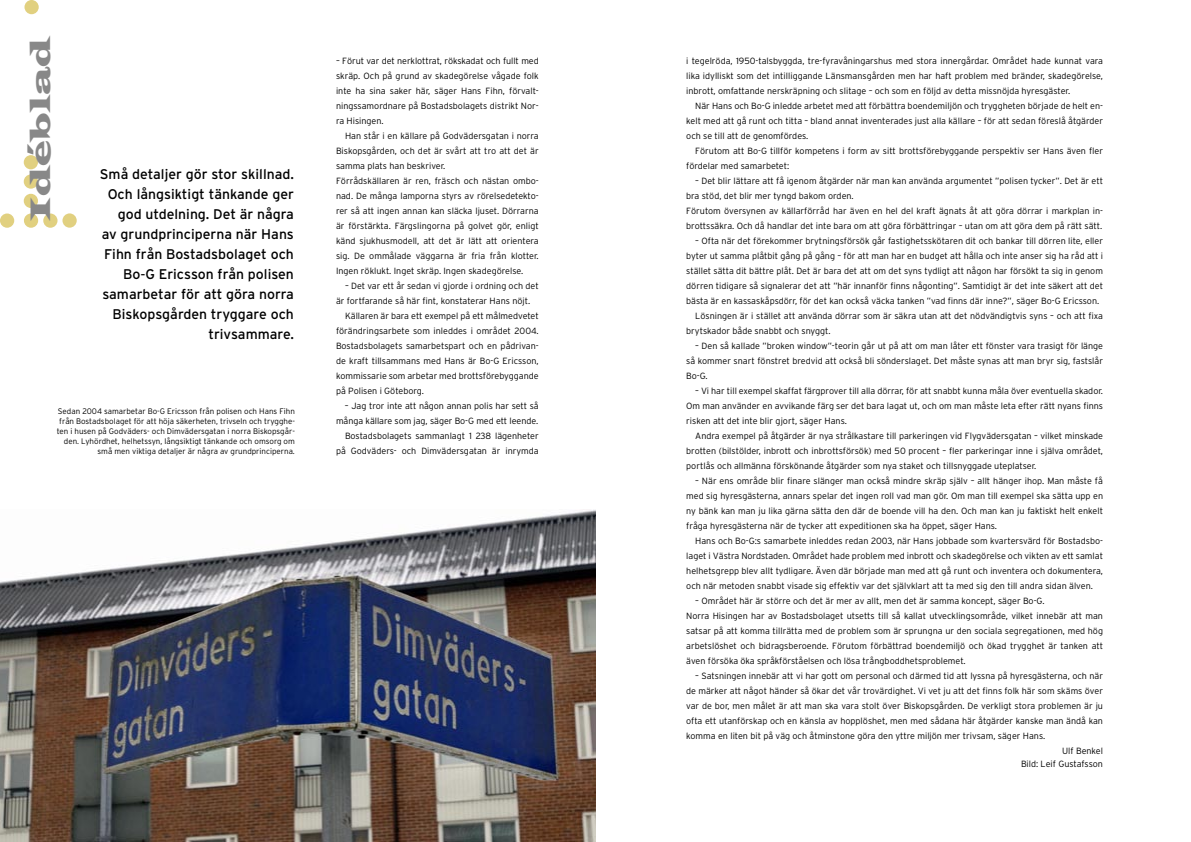
<style>
.page{position:relative;width:1191px;height:842px;background:#fff}
.page>*{position:absolute;margin:0;border:0;box-sizing:border-box;transform-origin:0 0}
.t1{font:28.9px "Latin Wide";color:#888}
.t2{font:14px/20px "Interstate";color:#000;text-align:right}
.t3{font:300 9px/15px "Interstate";color:#000;text-align:justify}
.t4{font:300 8px/10px "Interstate";color:#000;text-align:right}
.s1{font-size:11.8px}
</style>
<div class="page">
<img style="left:0;top:509px;width:595px;height:333px">
<div style="left:24px;top:213px;width:14px;height:15px;background:#e1d080;border-radius:50%"></div>
<div style="left:43px;top:213px;width:15px;height:15px;background:#e1d080;border-radius:50%"></div>
<div style="left:62px;top:213px;width:15px;height:15px;background:#e1d080;border-radius:50%"></div>
<div style="left:24px;top:155px;width:14px;height:14px;background:#e1d080;border-radius:50%"></div>
<div style="left:24px;top:174px;width:14px;height:15px;background:#e1d080;border-radius:50%"></div>
<div style="left:24px;top:194px;width:14px;height:14px;background:#e1d080;border-radius:50%"></div>
<div style="left:0;top:213px;width:14px;height:15px;background:#e1d080;border-radius:50%"></div>
<div style="left:24px;top:0;width:15px;height:14px;background:#e1d080;border-radius:50%"></div>
<p class="t1" style="left:22px;top:222px;width:188px;rotate:-90deg">Idéblad</p>
<p class="t2" style="left:100px;top:164px;width:196px">Små detaljer gör stor skillnad.<br>Och långsiktigt tänkande ger god utdelning. Det är några av grundprinciperna när Hans<br>Fihn från Bostadsbolaget och<br>Bo<span class="s1">-</span>G Ericsson från polisen samarbetar för att göra norra<br>Biskopsgården tryggare och trivsammare.</p>
<p class="t4" style="left:57px;top:406px;width:240px">Sedan 2004 samarbetar Bo-G Ericsson från polisen och Hans Fihn från Bostadsbolaget för att höja säkerheten, trivseln och trygghe&shy;ten i husen på Godväders- och Dimvädersgatan i norra Biskopsgår&shy;den. Lyhördhet, helhetssyn, långsiktigt tänkande och omsorg om små men viktiga detaljer är några av grundprinciperna.</p>
<p class="t3" style="left:336px;top:53px;width:204px">– Förut var det nerklottrat, rökskadat och fullt med skräp. Och på grund av skadegörelse vågade folk inte ha sina saker här, säger Hans Fihn, förvalt&shy;ningssamordnare på Bostadsbolagets distrikt Nor&shy;ra Hisingen.</p>
<p class="t3" style="left:336px;top:128px;width:204px;text-indent:9px">Han står i en källare på Godvädersgatan i norra Biskopsgården, och det är svårt att tro att det är samma plats han beskriver.</p>
<p class="t3" style="left:336px;top:173px;width:204px">Förrådskällaren är ren, fräsch och nästan ombo&shy;nad. De många lamporna styrs av rörelsedetekto&shy;rer så att ingen annan kan släcka ljuset. Dörrarna är förstärkta. Färgslingorna på golvet gör, enligt känd sjukhusmodell, att det är lätt att orientera sig. De ommålade väggarna är fria från klotter.<br>Ingen röklukt. Inget skräp. Ingen skadegörelse.</p>
<p class="t3" style="left:336px;top:278px;width:204px;text-indent:9px">– Det var ett år sedan vi gjorde i ordning och det är fortfarande så här fint, konstaterar Hans nöjt.</p>
<p class="t3" style="left:336px;top:308px;width:204px;text-indent:9px">Källaren är bara ett exempel på ett målmedvetet förändringsarbete som inleddes i området 2004.<br>Bostadsbolagets samarbetspart och en pådrivan&shy;de kraft tillsammans med Hans är Bo-G Ericsson, kommissarie som arbetar med brottsförebyggande på Polisen i Göteborg.</p>
<p class="t3" style="left:336px;top:398px;width:204px;text-align:right">– Jag tror inte att någon annan polis har sett så många källare som jag, säger Bo-G med ett leende.</p>
<p class="t3" style="left:336px;top:428px;width:204px;text-align:right">Bostadsbolagets sammanlagt 1 238 lägenheter på Godväders- och Dimvädersgatan är inrymda</p>
<p class="t3" style="left:686px;top:53px;width:418px">i tegelröda, 1950-talsbyggda, tre-fyravåningarshus med stora innergårdar. Området hade kunnat vara lika idylliskt som det intilliggande Länsmansgården men har haft problem med bränder, skadegörelse, inbrott, omfattande nerskräpning och slitage – och som en följd av detta missnöjda hyresgäster.</p>
<p class="t3" style="left:686px;top:98px;width:418px;text-indent:9px">När Hans och Bo-G inledde arbetet med att förbättra boendemiljön och tryggheten började de helt en&shy;kelt med att gå runt och titta – bland annat inventerades just alla källare – för att sedan föreslå åtgärder och se till att de genomfördes.</p>
<p class="t3" style="left:686px;top:143px;width:418px;text-indent:9px">Förutom att Bo-G tillför kompetens i form av sitt brottsförebyggande perspektiv ser Hans även fler fördelar med samarbetet:</p>
<p class="t3" style="left:686px;top:173px;width:418px;text-indent:9px">– Det blir lättare att få igenom åtgärder när man kan använda argumentet ”polisen tycker”. Det är ett bra stöd, det blir mer tyngd bakom orden.</p>
<p class="t3" style="left:686px;top:203px;width:418px">Förutom översynen av källarförråd har även en hel del kraft ägnats åt att göra dörrar i markplan in&shy;brottssäkra. Och då handlar det inte bara om att göra förbättringar – utan om att göra dem på rätt sätt.</p>
<p class="t3" style="left:686px;top:233px;width:418px;text-indent:9px">– Ofta när det förekommer brytningsförsök går fastighetsskötaren dit och bankar till dörren lite, eller byter ut samma plåtbit gång på gång – för att man har en budget att hålla och inte anser sig ha råd att i stället sätta dit bättre plåt. Det är bara det att om det syns tydligt att någon har försökt ta sig in genom dörren tidigare så signalerar det att ”här innanför finns någonting”. Samtidigt är det inte säkert att det bästa är en kassaskåpsdörr, för det kan också väcka tanken ”vad finns där inne?”, säger Bo-G Ericsson.</p>
<p class="t3" style="left:686px;top:308px;width:418px;text-indent:9px">Lösningen är i stället att använda dörrar som är säkra utan att det nödvändigtvis syns – och att fixa brytskador både snabbt och snyggt.</p>
<p class="t3" style="left:686px;top:338px;width:418px;text-indent:9px">– Den så kallade ”broken window”-teorin går ut på att om man låter ett fönster vara trasigt för länge så kommer snart fönstret bredvid att också bli sönderslaget. Det måste synas att man bryr sig, fastslår Bo-G.</p>
<p class="t3" style="left:686px;top:383px;width:418px;text-indent:9px">– Vi har till exempel skaffat färgprover till alla dörrar, för att snabbt kunna måla över eventuella skador.<br>Om man använder en avvikande färg ser det bara lagat ut, och om man måste leta efter rätt nyans finns risken att det inte blir gjort, säger Hans.</p>
<p class="t3" style="left:686px;top:428px;width:418px;text-indent:9px">Andra exempel på åtgärder är nya strålkastare till parkeringen vid Flygvädersgatan – vilket minskade brotten (bilstölder, inbrott och inbrottsförsök) med 50 procent – fler parkeringar inne i själva området, portlås och allmänna förskönande åtgärder som nya staket och tillsnyggade uteplatser.</p>
<p class="t3" style="left:686px;top:473px;width:418px;text-indent:9px">– När ens område blir finare slänger man också mindre skräp själv – allt hänger ihop. Man måste få med sig hyresgästerna, annars spelar det ingen roll vad man gör. Om man till exempel ska sätta upp en ny bänk kan man ju lika gärna sätta den där de boende vill ha den. Och man kan ju faktiskt helt enkelt fråga hyresgästerna när de tycker att expeditionen ska ha öppet, säger Hans.</p>
<p class="t3" style="left:686px;top:533px;width:418px;text-indent:9px">Hans och Bo-G:s samarbete inleddes redan 2003, när Hans jobbade som kvartersvärd för Bostadsbo&shy;laget i Västra Nordstaden. Området hade problem med inbrott och skadegörelse och vikten av ett samlat helhetsgrepp blev allt tydligare. Även där började man med att gå runt och inventera och dokumentera, och när metoden snabbt visade sig effektiv var det självklart att ta med sig den till andra sidan älven.</p>
<p class="t3" style="left:695px;top:593px;width:351px">– Området här är större och det är mer av allt, men det är samma koncept, säger Bo-G.</p>
<p class="t3" style="left:686px;top:608px;width:418px">Norra Hisingen har av Bostadsbolaget utsetts till så kallat utvecklingsområde, vilket innebär att man satsar på att komma tillrätta med de problem som är sprungna ur den sociala segregationen, med hög arbetslöshet och bidragsberoende. Förutom förbättrad boendemiljö och ökad trygghet är tanken att även försöka öka språkförståelsen och lösa trångboddhetsproblemet.</p>
<p class="t3" style="left:686px;top:668px;width:418px;text-indent:9px">– Satsningen innebär att vi har gott om personal och därmed tid att lyssna på hyresgästerna, och när de märker att något händer så ökar det vår trovärdighet. Vi vet ju att det finns folk här som skäms över var de bor, men målet är att man ska vara stolt över Biskopsgården. De verkligt stora problemen är ju ofta ett utanförskap och en känsla av hopplöshet, men med sådana här åtgärder kanske man ändå kan komma en liten bit på väg och åtminstone göra den yttre miljön mer trivsam, säger Hans.</p>
<p class="t3" style="left:1062px;top:743px;width:42px">Ulf Benkel</p>
<p class="t3" style="left:1021px;top:756px;width:84px">Bild: Leif Gustafsson</p>
</div>
